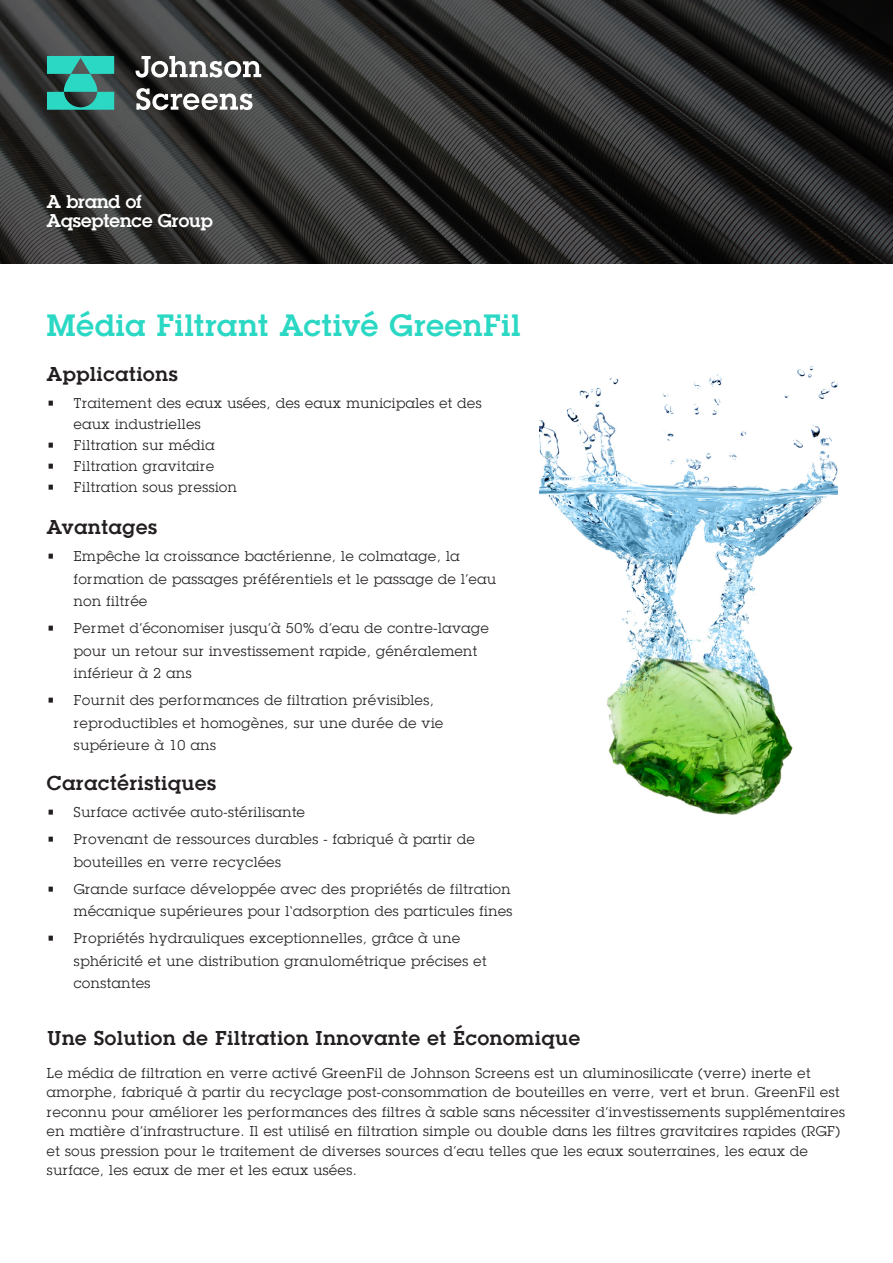
<style>
.page{position:relative;width:893px;height:1263px;background:#fff}
.page>*{position:absolute;margin:0;border:0;box-sizing:border-box;transform-origin:0 0}
.t1{font:600 30px "Lubalin Graph Std";letter-spacing:.03em;color:#2bd8c4}
.In-text_title{font:600 19.5px "Lubalin Graph Std";letter-spacing:.04em;color:#231f20}
.t2{font:600 18px/20px "Lubalin Graph Std";color:#fff}
.Body_Text{font:13.8px/22.5px "Lubalin Graph Std";letter-spacing:.04em;color:#231f20}
</style>
<div class="page">
<img style="left:539px;top:366px;width:299px;height:449px">
<img style="left:0;top:0;width:893px;height:263px">
<svg style="left:136px;top:56px;width:125px;height:54px"></svg>
<svg style="left:47px;top:56px;width:67px;height:54px;background:#31a194"></svg>
<h3 class="t2" style="left:47px;top:191px;width:167px">A brand of<br>Aqseptence Group</h3>
<p class="t1" style="left:47px;top:305px;width:475px">Média Filtrant Activé GreenFil</p>
<p class="In-text_title" style="left:47px;top:361px;width:132px">Applications</p>
<p class="Body_Text" style="left:74px;top:392px;width:409px;line-height:21px;text-indent:-27px">• Traitement des eaux usées, des eaux municipales et des eaux industrielles</p>
<p class="Body_Text" style="left:47px;top:433px;width:169px">• Filtration sur média</p>
<p class="Body_Text" style="left:47px;top:454px;width:169px">• Filtration gravitaire</p>
<p class="Body_Text" style="left:47px;top:475px;width:191px">• Filtration sous pression</p>
<p class="In-text_title" style="left:47px;top:514px;width:112px">Avantages</p>
<p class="Body_Text" style="left:74px;top:545px;width:423px;text-indent:-27px">• Empêche la croissance bactérienne, le colmatage, la formation de passages préférentiels et le passage de l’eau non filtrée</p>
<p class="Body_Text" style="left:74px;top:617px;width:416px;text-indent:-27px">• Permet d’économiser jusqu’à 50% d’eau de contre-lavage pour un retour sur investissement rapide, généralement inférieur à 2 ans</p>
<p class="Body_Text" style="left:74px;top:689px;width:371px;text-indent:-27px">• Fournit des performances de filtration prévisibles, reproductibles et homogènes, sur une durée de vie supérieure à 10 ans</p>
<p class="In-text_title" style="left:47px;top:770px;width:171px">Caractéristiques</p>
<p class="Body_Text" style="left:47px;top:801px;width:259px">• Surface activée auto-stérilisante</p>
<p class="Body_Text" style="left:74px;top:828px;width:402px;text-indent:-27px">• Provenant de ressources durables - fabriqué à partir de bouteilles en verre recyclées</p>
<p class="Body_Text" style="left:47px;top:878px;width:467px;text-align:right">• Grande surface développée avec des propriétés de filtration mécanique supérieures pour l‘adsorption des particules fines</p>
<p class="Body_Text" style="left:74px;top:927px;width:414px;text-indent:-27px">• Propriétés hydrauliques exceptionnelles, grâce à une sphéricité et une distribution granulométrique précises et constantes</p>
<p class="In-text_title" style="left:48px;top:1025px;width:534px">Une Solution de Filtration Innovante et Économique</p>
<p class="Body_Text" style="left:47px;top:1063px;width:799px;line-height:19.5px">Le média de filtration en verre activé GreenFil de Johnson Screens est un aluminosilicate (verre) inerte et amorphe, fabriqué à partir du recyclage post-consommation de bouteilles en verre, vert et brun. GreenFil est reconnu pour améliorer les performances des filtres à sable sans nécessiter d’investissements supplémentaires en matière d’infrastructure. Il est utilisé en filtration simple ou double dans les filtres gravitaires rapides (RGF) et sous pression pour le traitement de diverses sources d’eau telles que les eaux souterraines, les eaux de surface, les eaux de mer et les eaux usées.</p>
</div>
